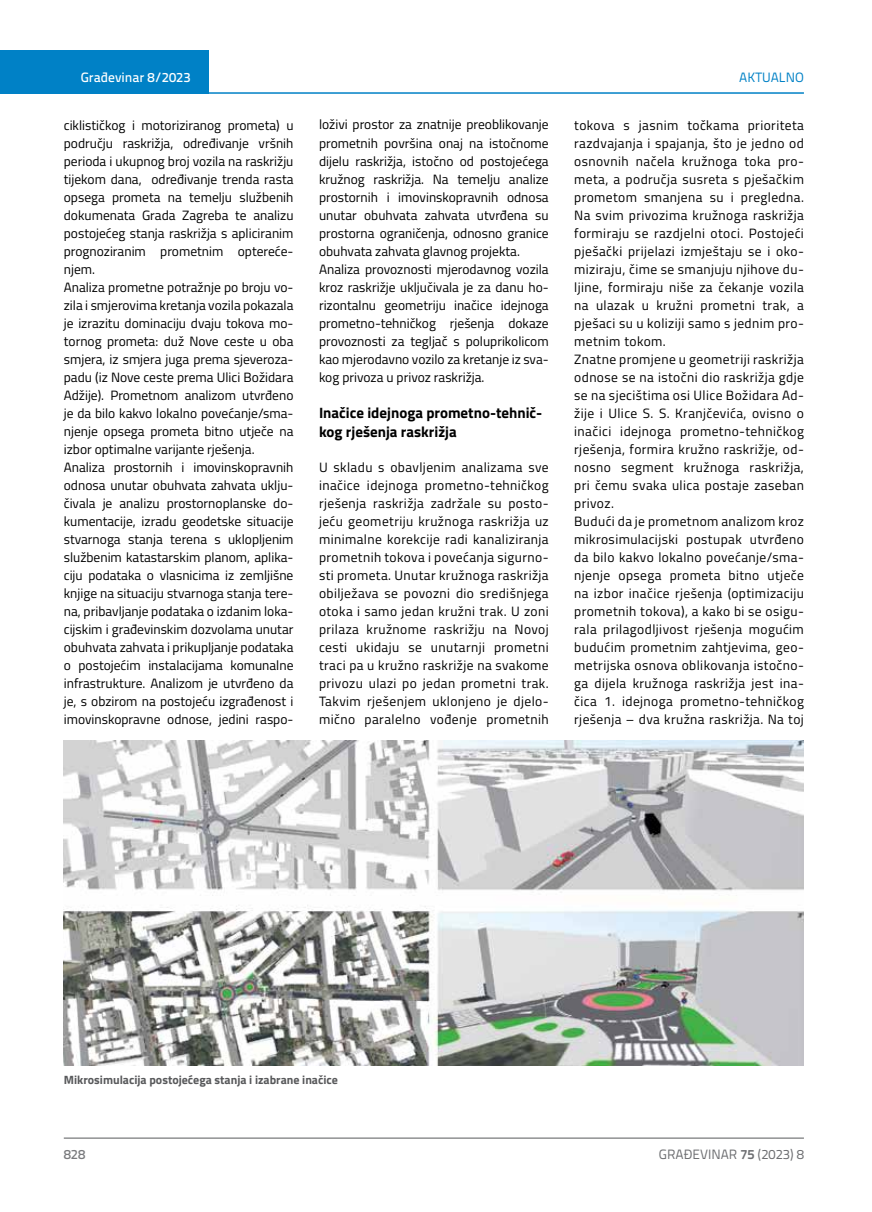
<style>
.page{position:relative;width:872px;height:1212px;background:#fff}
.page>*{position:absolute;margin:0;border:0;box-sizing:border-box;transform-origin:0 0}
.t1{font:700 15px/19.5px "Titillium";color:#000}
.t2{font:13.5px/18px "Titillium";color:#000}
.t3{font:13.5px/18px "Titillium";letter-spacing:.03em;color:#000}
.t4{font:13.5px "Titillium Text 22 L";color:#6d6e71}
.t5{font:500 13.5px "Titillium Text 22 L";color:#fff}
.t6{font:13.5px "Titillium Text 22 L";color:#0081c6}
.t7{font:500 13.5px "Titillium Text 22 L";color:#797a7d}
.t8{font:700 12px "Titillium";color:#58595b}
.s1{font-weight:700}
</style>
<div class="page">
<div style="left:0;top:50px;width:208px;height:44px;background:#0081c6"></div>
<hr style="left:0;top:92px;width:804px;height:2px;background:#0081c6">
<hr style="left:64px;top:1138px;width:740px;height:1px;background:#58595b">
<img style="left:64px;top:741px;width:740px;height:324px">
<p class="t5" style="left:81px;top:67px;width:111px">Građevinar 8/2023</p>
<p class="t6" style="left:739px;top:68px;width:66px">AKTUALNO</p>
<p class="t2" style="left:64px;top:115px;width:231px">ciklističkog i motoriziranog prometa) u području raskrižja, određivanje vršnih perioda i ukupnog broj vozila na raskrižju tijekom dana, određivanje trenda rasta opsega prometa na temelju službenih dokumenata Grada Zagreba te analizu postojećeg stanja raskrižja s apliciranim prognoziranim prometnim optereće&shy;njem.<br>Analiza prometne potražnje po broju vo&shy;zila i smjerovima kretanja vozila pokazala je izrazitu dominaciju dvaju tokova mo&shy;tornog prometa: duž Nove ceste u oba smjera, iz smjera juga prema sjeveroza&shy;padu (iz Nove ceste prema Ulici Božidara Adžije). Prometnom analizom utvrđeno je da bilo kakvo lokalno povećanje/sma&shy;njenje opsega prometa bitno utječe na izbor optimalne varijante rješenja.<br>Analiza prostornih i imovinskopravnih odnosa unutar obuhvata zahvata uklju&shy;čivala je analizu prostornoplanske do&shy;kumentacije, izradu geodetske situacije stvarnoga stanja terena s uklopljenim službenim katastarskim planom, aplika&shy;ciju podataka o vlasnicima iz zemljišne knjige na situaciju stvarnoga stanja tere&shy;na, pribavljanje podataka o izdanim loka&shy;cijskim i građevinskim dozvolama unutar obuhvata zahvata i prikupljanje podataka o postojećim instalacijama komunalne infrastrukture. Analizom je utvrđeno da je, s obzirom na postojeću izgrađenost i imovinskopravne odnose, jedini raspo-</p>
<p class="t2" style="left:319px;top:115px;width:231px">loživi prostor za znatnije preoblikovanje prometnih površina onaj na istočnome dijelu raskrižja, istočno od postojećega kružnog raskrižja. Na temelju analize prostornih i imovinskopravnih odnosa unutar obuhvata zahvata utvrđena su prostorna ograničenja, odnosno granice obuhvata zahvata glavnog projekta.<br>Analiza provoznosti mjerodavnog vozila kroz raskrižje uključivala je za danu ho&shy;rizontalnu geometriju inačice idejnoga prometno-tehničkog rješenja dokaze provoznosti za tegljač s poluprikolicom kao mjerodavno vozilo za kretanje iz sva&shy;kog privoza u privoz raskrižja.</p>
<p class="t3" style="left:574px;top:115px;width:231px">tokova s jasnim točkama prioriteta razdvajanja i spajanja, što je jedno od osnovnih načela kružnoga toka pro&shy;meta, a područja susreta s pješačkim prometom smanjena su i pregledna.<br>Na svim privozima kružnoga raskrižja formiraju se razdjelni otoci. Postojeći pješački prijelazi izmještaju se i oko&shy;miziraju, čime se smanjuju njihove du&shy;ljine, formiraju niše za čekanje vozila na ulazak u kružni prometni trak, a pješaci su u koliziji samo s jednim pro&shy;metnim tokom.<br>Znatne promjene u geometriji raskrižja odnose se na istočni dio raskrižja gdje se na sjecištima osi Ulice Božidara Ad&shy;žije i Ulice S. S. Kranjčevića, ovisno o inačici idejnoga prometno-tehničkog rješenja, formira kružno raskrižje, od&shy;nosno segment kružnoga raskrižja, pri čemu svaka ulica postaje zaseban privoz.<br>Budući da je prometnom analizom kroz mikrosimulacijski postupak utvrđeno da bilo kakvo lokalno povećanje/sma&shy;njenje opsega prometa bitno utječe na izbor inačice rješenja (optimizaciju prometnih tokova), a kako bi se osigu&shy;rala prilagodljivost rješenja mogućim budućim prometnim zahtjevima, geo&shy;metrijska osnova oblikovanja istočno&shy;ga dijela kružnoga raskrižja jest ina&shy;čica 1. idejnoga prometno-tehničkog rješenja – dva kružna raskrižja. Na toj</p>
<p class="t1" style="left:319px;top:402px;width:225px">Inačice idejnoga prometno-tehnič&shy;kog rješenja raskrižja</p>
<p class="t2" style="left:319px;top:457px;width:231px;text-align:justify">U skladu s obavljenim analizama sve inačice idejnoga prometno-tehničkog rješenja raskrižja zadržale su posto&shy;jeću geometriju kružnoga raskrižja uz minimalne korekcije radi kanaliziranja prometnih tokova i povećanja sigurno&shy;sti prometa. Unutar kružnoga raskrižja obilježava se povozni dio središnjega otoka i samo jedan kružni trak. U zoni prilaza kružnome raskrižju na Novoj cesti ukidaju se unutarnji prometni traci pa u kružno raskrižje na svakome privozu ulazi po jedan prometni trak.<br>Takvim rješenjem uklonjeno je djelo&shy;mično paralelno vođenje prometnih</p>
<p class="t8" style="left:64px;top:1071px;width:276px">Mikrosimulacija postojećega stanja i izabrane inačice</p>
<p class="t7" style="left:64px;top:1144px;width:23px">828</p>
<p class="t4" style="left:659px;top:1144px;width:146px">GRAĐEVINAR <span class="s1">75</span> (2023) 8</p>
</div>
